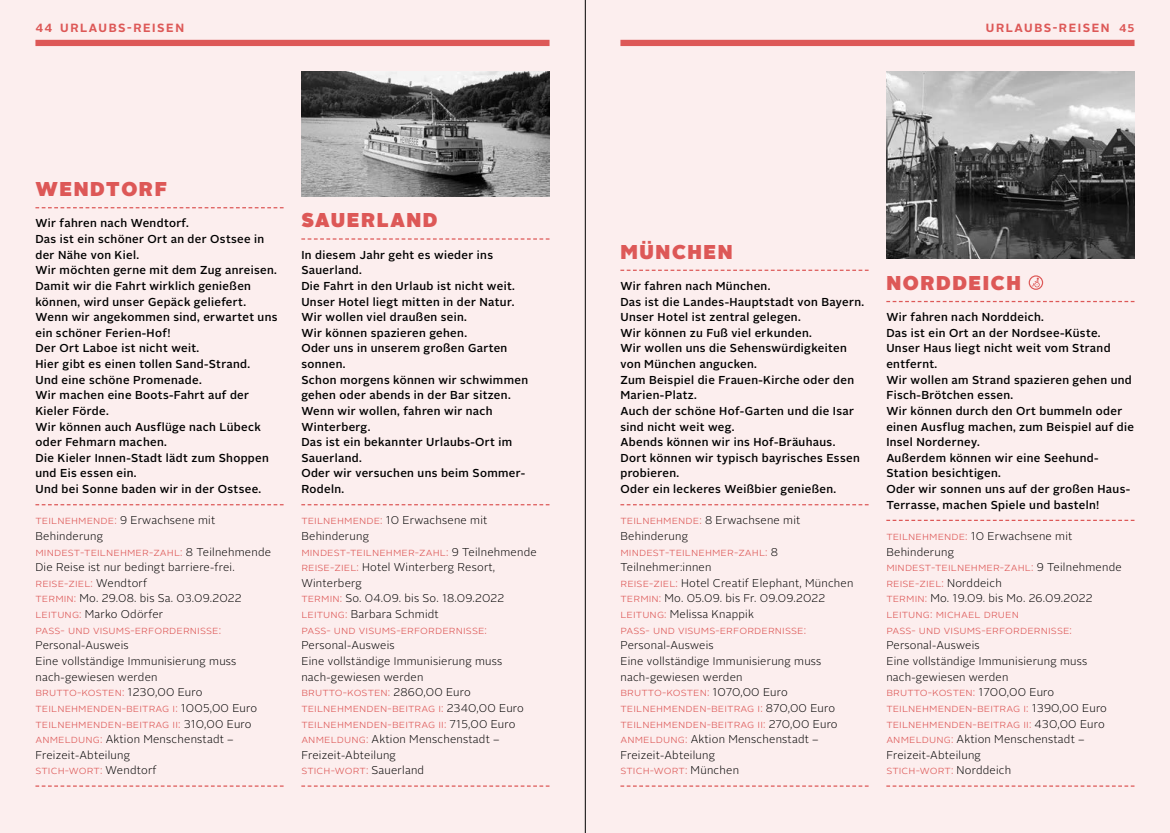
<style>
.page{position:relative;width:1170px;height:833px;background:#fff}
.page>*{position:absolute;margin:0;border:0;box-sizing:border-box;transform-origin:0 0}
.t1{font:900 20px "Alright Sans";letter-spacing:.08em;color:#dd5857}
.t2{font:700 11.88px "Alright Sans";letter-spacing:.13em;color:#dd5857}
.t3{font:500 11.5px/15.6px "Alright Sans";letter-spacing:.03em;color:#000}
.t4{font:300 11.5px/15.6px "Alright Sans";letter-spacing:.01em;color:#dd5857}
.t5{font:300 11.25px/15.6px "Alright Sans";letter-spacing:.02em;color:#000}
.s1{font-size:11.25px}
.s2{font-size:11.5px;color:#dd5857}
.s3{font-size:11.25px;color:#000}
</style>
<div class="page">
<div style="left:0;top:0;width:585px;height:833px;background:#fceeee"></div>
<div style="left:585px;top:0;width:584px;height:833px;background:#fceeee"></div>
<div style="left:620px;top:40px;width:514px;height:6px;background:#dd5857"></div>
<div style="left:35px;top:40px;width:514px;height:6px;background:#dd5857"></div>
<svg style="left:301px;top:238px;width:248px;height:2px"></svg>
<svg style="left:301px;top:504px;width:248px;height:1px"></svg>
<svg style="left:301px;top:785px;width:248px;height:1px"></svg>
<svg style="left:620px;top:270px;width:248px;height:1px"></svg>
<svg style="left:620px;top:504px;width:248px;height:1px"></svg>
<svg style="left:620px;top:785px;width:248px;height:1px"></svg>
<svg style="left:886px;top:301px;width:248px;height:1px"></svg>
<svg style="left:886px;top:520px;width:248px;height:1px"></svg>
<svg style="left:886px;top:785px;width:248px;height:1px"></svg>
<svg style="left:1028px;top:275px;width:15px;height:15px"></svg>
<svg style="left:35px;top:207px;width:248px;height:1px"></svg>
<svg style="left:35px;top:504px;width:248px;height:1px"></svg>
<svg style="left:35px;top:785px;width:248px;height:1px"></svg>
<img style="left:886px;top:71px;width:248px;height:188px">
<img style="left:301px;top:71px;width:248px;height:125px">
<hr style="left:585px;top:0;width:1px;height:833px;background:#000">
<p class="t2" style="left:35px;top:20px;width:150px">44 URLAUBS-REISEN</p>
<p class="t2" style="left:985px;top:20px;width:150px">URLAUBS-REISEN <span class="s1">45</span></p>
<h1 class="t1" style="left:35px;top:174px;width:133px">WENDTORF</h1>
<p class="t3" style="left:35px;top:216px;width:244px">Wir fahren nach Wendtorf.<br>Das ist ein schöner Ort an der Ostsee in der Nähe von Kiel.<br>Wir möchten gerne mit dem Zug anreisen.<br>Damit wir die Fahrt wirklich genießen können, wird unser Gepäck geliefert.<br>Wenn wir angekommen sind, erwartet uns ein schöner Ferien-Hof!<br>Der Ort Laboe ist nicht weit.<br>Hier gibt es einen tollen Sand-Strand.<br>Und eine schöne Promenade.<br>Wir machen eine Boots-Fahrt auf der<br>Kieler Förde.<br>Wir können auch Ausflüge nach Lübeck oder Fehmarn machen.<br>Die Kieler Innen-Stadt lädt zum Shoppen und Eis essen ein.<br>Und bei Sonne baden wir in der Ostsee.</p>
<p class="t5" style="left:35px;top:513px;width:181px"><span class="s2">Teilnehmende:</span> 9 Erwachsene mit<br>Behinderung</p>
<p class="t4" style="left:35px;top:544px;width:237px">Mindest-Teilnehmer-Zahl: <span class="s3">8 Teilnehmende</span></p>
<p class="t5" style="left:35px;top:559px;width:201px">Die Reise ist nur bedingt barriere-frei.</p>
<p class="t4" style="left:35px;top:575px;width:113px">Reise-Ziel: <span class="s3">Wendtorf</span></p>
<p class="t5" style="left:35px;top:591px;width:207px"><span class="s2">Termin:</span> Mo. 29.08. bis Sa. 03.09.2022<br><span class="s2">Leitung:</span> Marko Odörfer</p>
<p class="t4" style="left:35px;top:622px;width:187px">Pass- und Visums-Erfordernisse:</p>
<p class="t5" style="left:35px;top:638px;width:202px">Personal-Ausweis<br>Eine vollständige Immunisierung muss nach-gewiesen werden</p>
<p class="t4" style="left:35px;top:684px;width:223px">Brutto-Kosten: <span class="s3">1230,00 Euro<br></span>Teilnehmenden-Beitrag I: <span class="s3">1005,00 Euro<br></span>Teilnehmenden-Beitrag II: <span class="s3">310,00 Euro</span></p>
<p class="t5" style="left:35px;top:731px;width:200px"><span class="s2">Anmeldung:</span> Aktion Menschenstadt –<br>Freizeit-Abteilung</p>
<p class="t4" style="left:35px;top:763px;width:123px">Stich-Wort: <span class="s3">Wendtorf</span></p>
<h1 class="t1" style="left:301px;top:206px;width:138px">SAUERLAND</h1>
<p class="t3" style="left:301px;top:247px;width:228px">In diesem Jahr geht es wieder ins<br>Sauerland.<br>Die Fahrt in den Urlaub ist nicht weit.<br>Unser Hotel liegt mitten in der Natur.<br>Wir wollen viel draußen sein.<br>Wir können spazieren gehen.<br>Oder uns in unserem großen Garten sonnen.<br>Schon morgens können wir schwimmen gehen oder abends in der Bar sitzen.<br>Wenn wir wollen, fahren wir nach<br>Winterberg.<br>Das ist ein bekannter Urlaubs-Ort im<br>Sauerland.<br>Oder wir versuchen uns beim Sommer-<br>Rodeln.</p>
<p class="t5" style="left:301px;top:513px;width:187px"><span class="s2">Teilnehmende:</span> 10 Erwachsene mit<br>Behinderung</p>
<p class="t4" style="left:301px;top:544px;width:237px">Mindest-Teilnehmer-Zahl: <span class="s3">9 Teilnehmende</span></p>
<p class="t5" style="left:301px;top:559px;width:204px"><span class="s2">Reise-Ziel:</span> Hotel Winterberg Resort,<br>Winterberg<br><span class="s2">Termin:</span> So. 04.09. bis So. 18.09.2022<br><span class="s2">Leitung:</span> Barbara Schmidt</p>
<p class="t4" style="left:301px;top:622px;width:187px">Pass- und Visums-Erfordernisse:</p>
<p class="t5" style="left:301px;top:638px;width:202px">Personal-Ausweis<br>Eine vollständige Immunisierung muss nach-gewiesen werden</p>
<p class="t4" style="left:301px;top:684px;width:224px">Brutto-Kosten: <span class="s3">2860,00 Euro<br></span>Teilnehmenden-Beitrag I: <span class="s3">2340,00 Euro<br></span>Teilnehmenden-Beitrag II: <span class="s3">715,00 Euro</span></p>
<p class="t5" style="left:301px;top:731px;width:200px"><span class="s2">Anmeldung:</span> Aktion Menschenstadt –<br>Freizeit-Abteilung</p>
<p class="t4" style="left:301px;top:763px;width:124px">Stich-Wort: <span class="s3">Sauerland</span></p>
<h1 class="t1" style="left:620px;top:237px;width:114px">MÜNCHEN</h1>
<p class="t3" style="left:620px;top:278px;width:245px">Wir fahren nach München.<br>Das ist die Landes-Hauptstadt von Bayern.<br>Unser Hotel ist zentral gelegen.<br>Wir können zu Fuß viel erkunden.<br>Wir wollen uns die Sehenswürdigkeiten von München angucken.<br>Zum Beispiel die Frauen-Kirche oder den<br>Marien-Platz.<br>Auch der schöne Hof-Garten und die Isar sind nicht weit weg.<br>Abends können wir ins Hof-Bräuhaus.<br>Dort können wir typisch bayrisches Essen probieren.<br>Oder ein leckeres Weißbier genießen.</p>
<p class="t5" style="left:620px;top:513px;width:181px"><span class="s2">Teilnehmende:</span> 8 Erwachsene mit<br>Behinderung</p>
<p class="t4" style="left:620px;top:544px;width:159px">Mindest-Teilnehmer-Zahl: <span class="s3">8</span></p>
<p class="t5" style="left:620px;top:559px;width:234px">Teilnehmer:innen<br><span class="s2">Reise-Ziel:</span> Hotel Creatif Elephant, München<br><span class="s2">Termin:</span> Mo. 05.09. bis Fr. 09.09.2022<br><span class="s2">Leitung:</span> Melissa Knappik</p>
<p class="t4" style="left:620px;top:622px;width:187px">Pass- und Visums-Erfordernisse:</p>
<p class="t5" style="left:620px;top:638px;width:202px">Personal-Ausweis<br>Eine vollständige Immunisierung muss nach-gewiesen werden</p>
<p class="t4" style="left:620px;top:684px;width:219px">Brutto-Kosten: <span class="s3">1070,00 Euro<br></span>Teilnehmenden-Beitrag I: <span class="s3">870,00 Euro<br></span>Teilnehmenden-Beitrag II: <span class="s3">270,00 Euro</span></p>
<p class="t5" style="left:620px;top:731px;width:200px"><span class="s2">Anmeldung:</span> Aktion Menschenstadt –<br>Freizeit-Abteilung</p>
<p class="t4" style="left:620px;top:763px;width:120px">Stich-Wort: <span class="s3">München</span></p>
<h1 class="t1" style="left:886px;top:268px;width:136px">NORDDEICH</h1>
<p class="t3" style="left:886px;top:309px;width:249px">Wir fahren nach Norddeich.<br>Das ist ein Ort an der Nordsee-Küste.<br>Unser Haus liegt nicht weit vom Strand entfernt.<br>Wir wollen am Strand spazieren gehen und<br>Fisch-Brötchen essen.<br>Wir können durch den Ort bummeln oder einen Ausflug machen, zum Beispiel auf die<br>Insel Norderney.<br>Außerdem können wir eine Seehund-<br>Station besichtigen.<br>Oder wir sonnen uns auf der großen Haus-<br>Terrasse, machen Spiele und basteln!</p>
<p class="t5" style="left:886px;top:528px;width:187px"><span class="s2">Teilnehmende:</span> 10 Erwachsene mit<br>Behinderung</p>
<p class="t4" style="left:886px;top:559px;width:237px">Mindest-Teilnehmer-Zahl: <span class="s3">9 Teilnehmende<br></span>Reise-Ziel: <span class="s3">Norddeich</span></p>
<p class="t5" style="left:886px;top:591px;width:208px"><span class="s2">Termin:</span> Mo. 19.09. bis Mo. 26.09.2022</p>
<p class="t4" style="left:886px;top:606px;width:187px">Leitung: Michael Druen<br>Pass- und Visums-Erfordernisse:</p>
<p class="t5" style="left:886px;top:638px;width:202px">Personal-Ausweis<br>Eine vollständige Immunisierung muss nach-gewiesen werden</p>
<p class="t4" style="left:886px;top:684px;width:222px">Brutto-Kosten: <span class="s3">1700,00 Euro<br></span>Teilnehmenden-Beitrag I: <span class="s3">1390,00 Euro<br></span>Teilnehmenden-Beitrag II: <span class="s3">430,00 Euro</span></p>
<p class="t5" style="left:886px;top:731px;width:200px"><span class="s2">Anmeldung:</span> Aktion Menschenstadt –<br>Freizeit-Abteilung</p>
<p class="t4" style="left:886px;top:763px;width:126px">Stich-Wort: <span class="s3">Norddeich</span></p>
</div>
